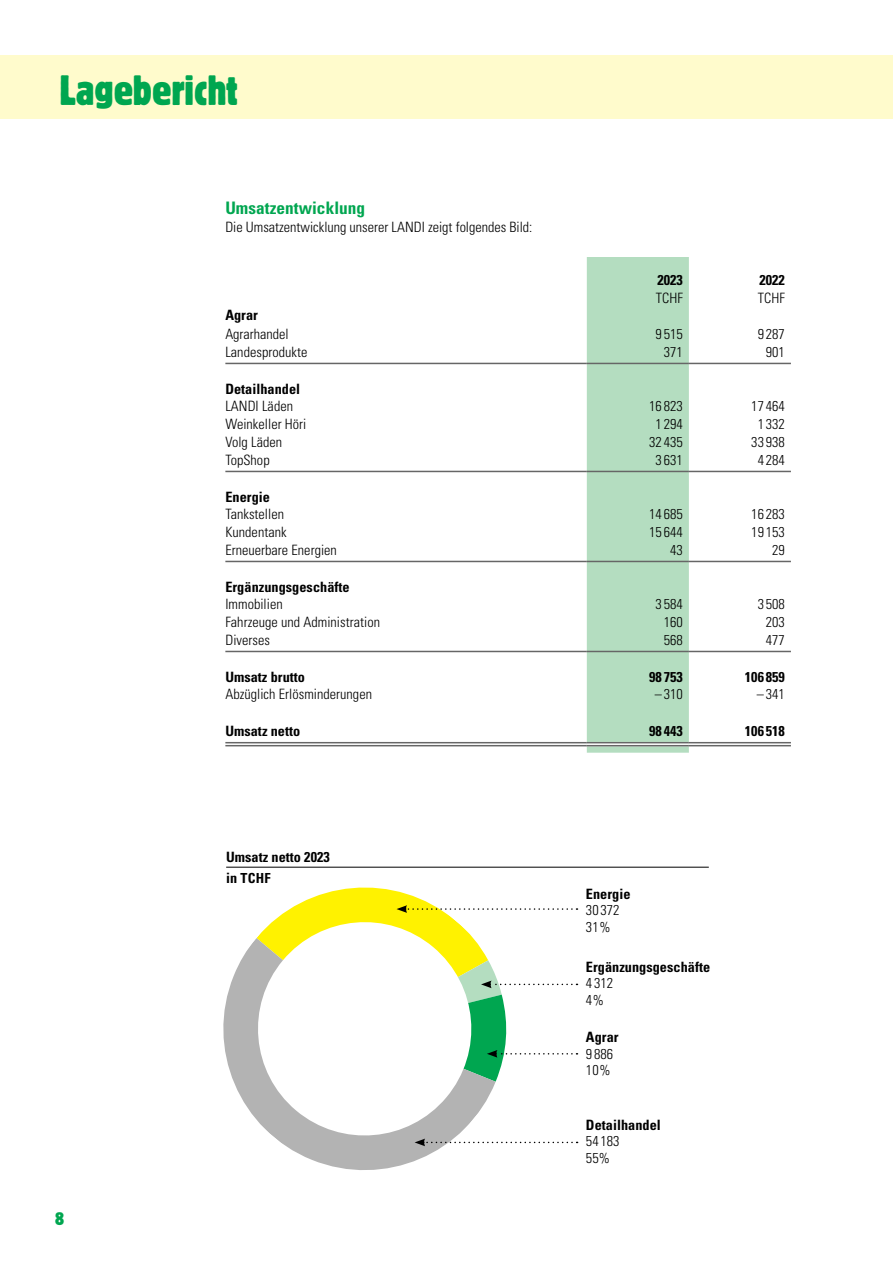
<style>
.page{position:relative;width:893px;height:1263px;background:#fff}
.page>*{position:absolute;margin:0;border:0;box-sizing:border-box;transform-origin:0 0}
.t1{font:condensed 42px "Block Pro";color:#00a650}
.t2{font:condensed 18px "Block Pro";color:#00a650}
.t3{font:700 condensed 17.25px "Univers LT Std";letter-spacing:.005em;color:#00a650}
.t4{font:300 condensed 14.25px/16.5px "Univers LT Std";letter-spacing:.005em;color:#000}
.t5{font:700 condensed 14.25px "Univers LT Std";letter-spacing:.005em;color:#000}
.t6{font:700 condensed 13.8px "Univers LT Std";color:#000}
.s1{font-size:14.25px}
</style>
<div class="page">
<div style="left:0;top:55px;width:893px;height:64px;background:#fffbcc"></div>
<div style="left:587px;top:257px;width:102px;height:496px;background:#b4ddc0"></div>
<svg style="left:225px;top:743px;width:362px;height:2px"></svg>
<svg style="left:587px;top:743px;width:102px;height:2px"></svg>
<svg style="left:689px;top:743px;width:102px;height:1px"></svg>
<hr style="left:225px;top:742px;width:362px;height:1px;background:#666">
<hr style="left:225px;top:745px;width:362px;height:1px;background:#666">
<hr style="left:587px;top:742px;width:102px;height:1px;background:#666">
<hr style="left:587px;top:745px;width:102px;height:1px;background:#666">
<hr style="left:689px;top:742px;width:102px;height:1px;background:#666">
<hr style="left:689px;top:745px;width:102px;height:1px;background:#666">
<hr style="left:225px;top:363px;width:362px;height:1px;background:#666">
<hr style="left:587px;top:363px;width:102px;height:1px;background:#666">
<hr style="left:689px;top:363px;width:102px;height:1px;background:#666">
<hr style="left:225px;top:471px;width:362px;height:1px;background:#666">
<hr style="left:587px;top:471px;width:102px;height:1px;background:#666">
<hr style="left:689px;top:471px;width:102px;height:1px;background:#666">
<hr style="left:225px;top:651px;width:362px;height:1px;background:#666">
<hr style="left:587px;top:651px;width:102px;height:1px;background:#666">
<hr style="left:689px;top:651px;width:102px;height:1px;background:#666">
<hr style="left:225px;top:561px;width:362px;height:1px;background:#666">
<hr style="left:587px;top:561px;width:102px;height:1px;background:#666">
<hr style="left:689px;top:561px;width:102px;height:1px;background:#666">
<svg style="left:223px;top:954px;width:273px;height:216px"></svg>
<svg style="left:245px;top:939px;width:239px;height:209px"></svg>
<hr style="left:226px;top:867px;width:483px;height:1px;background:#000">
<svg style="left:256px;top:887px;width:321px;height:195px"></svg>
<svg style="left:415px;top:1138px;width:163px;height:8px"></svg>
<h1 class="t1" style="left:60px;top:63px;width:180px">Lagebericht</h1>
<p class="t3" style="left:225px;top:197px;width:141px">Umsatzentwicklung</p>
<p class="t4" style="left:225px;top:218px;width:309px">Die Umsatzentwicklung unserer LANDI zeigt folgendes Bild:</p>
<p class="t5" style="left:657px;top:271px;width:27px">2023</p>
<p class="t4" style="left:656px;top:290px;width:29px">TCHF</p>
<p class="t5" style="left:759px;top:271px;width:27px">2022</p>
<p class="t4" style="left:758px;top:290px;width:29px">TCHF</p>
<p class="t5" style="left:225px;top:306px;width:34px">Agrar</p>
<p class="t4" style="left:225px;top:326px;width:65px">Agrarhandel</p>
<p class="t4" style="left:656px;top:326px;width:29px">9 515</p>
<p class="t4" style="left:758px;top:326px;width:29px">9 287</p>
<p class="t4" style="left:225px;top:344px;width:84px">Landesprodukte</p>
<p class="t4" style="left:664px;top:344px;width:21px">371</p>
<p class="t4" style="left:766px;top:344px;width:21px">901</p>
<p class="t5" style="left:225px;top:380px;width:76px">Detailhandel</p>
<p class="t4" style="left:225px;top:398px;width:69px">LANDI Läden</p>
<p class="t4" style="left:649px;top:398px;width:35px">16 823</p>
<p class="t4" style="left:751px;top:398px;width:35px">17 464</p>
<p class="t4" style="left:225px;top:416px;width:83px">Weinkeller Höri</p>
<p class="t4" style="left:656px;top:416px;width:29px">1 294</p>
<p class="t4" style="left:758px;top:416px;width:29px">1 332</p>
<p class="t4" style="left:225px;top:434px;width:58px">Volg Läden</p>
<p class="t4" style="left:649px;top:434px;width:35px">32 435</p>
<p class="t4" style="left:751px;top:434px;width:35px">33 938</p>
<p class="t4" style="left:225px;top:452px;width:46px">TopShop</p>
<p class="t4" style="left:656px;top:452px;width:29px">3 631</p>
<p class="t4" style="left:758px;top:452px;width:29px">4 284</p>
<p class="t5" style="left:225px;top:488px;width:46px">Energie</p>
<p class="t4" style="left:225px;top:506px;width:60px">Tankstellen</p>
<p class="t4" style="left:649px;top:506px;width:35px">14 685</p>
<p class="t4" style="left:751px;top:506px;width:35px">16 283</p>
<p class="t4" style="left:225px;top:524px;width:63px">Kundentank</p>
<p class="t4" style="left:649px;top:524px;width:35px">15 644</p>
<p class="t4" style="left:751px;top:524px;width:35px">19 153</p>
<p class="t4" style="left:225px;top:542px;width:113px">Erneuerbare Energien</p>
<p class="t4" style="left:670px;top:542px;width:14px">43</p>
<p class="t4" style="left:772px;top:542px;width:14px">29</p>
<p class="t5" style="left:225px;top:578px;width:126px">Ergänzungsgeschäfte</p>
<p class="t4" style="left:225px;top:596px;width:59px">Immobilien</p>
<p class="t4" style="left:656px;top:596px;width:29px">3 584</p>
<p class="t4" style="left:758px;top:596px;width:29px">3 508</p>
<p class="t4" style="left:225px;top:614px;width:156px">Fahrzeuge und Administration</p>
<p class="t4" style="left:664px;top:614px;width:21px">160</p>
<p class="t4" style="left:766px;top:614px;width:21px">203</p>
<p class="t4" style="left:225px;top:632px;width:46px">Diverses</p>
<p class="t4" style="left:664px;top:632px;width:21px">568</p>
<p class="t4" style="left:766px;top:632px;width:21px">477</p>
<p class="t5" style="left:225px;top:668px;width:81px">Umsatz brutto</p>
<p class="t5" style="left:649px;top:668px;width:35px">98 753</p>
<p class="t5" style="left:745px;top:668px;width:41px">106 859</p>
<p class="t4" style="left:225px;top:686px;width:148px">Abzüglich Erlösminderungen</p>
<p class="t4" style="left:655px;top:686px;width:30px">– 310</p>
<p class="t4" style="left:757px;top:686px;width:30px">– 341</p>
<p class="t5" style="left:225px;top:722px;width:76px">Umsatz netto</p>
<p class="t5" style="left:649px;top:722px;width:35px">98 443</p>
<p class="t5" style="left:745px;top:722px;width:41px">106 518</p>
<p class="t2" style="left:55px;top:1207px;width:10px">8</p>
<p class="t5" style="left:226px;top:848px;width:105px">Umsatz netto 2023</p>
<p class="t6" style="left:226px;top:869px;width:46px"><span class="s1">in</span> TCHF</p>
<p class="t5" style="left:586px;top:885px;width:46px">Energie</p>
<p class="t4" style="left:586px;top:902px;width:35px">30 372<br>31%</p>
<p class="t5" style="left:586px;top:958px;width:126px">Ergänzungsgeschäfte</p>
<p class="t4" style="left:586px;top:975px;width:29px">4 312<br>4%</p>
<p class="t5" style="left:586px;top:1028px;width:34px">Agrar</p>
<p class="t4" style="left:586px;top:1045px;width:29px">9 886<br>10%</p>
<p class="t5" style="left:586px;top:1116px;width:76px">Detailhandel</p>
<p class="t4" style="left:586px;top:1133px;width:35px">54 183<br>55%</p>
</div>
